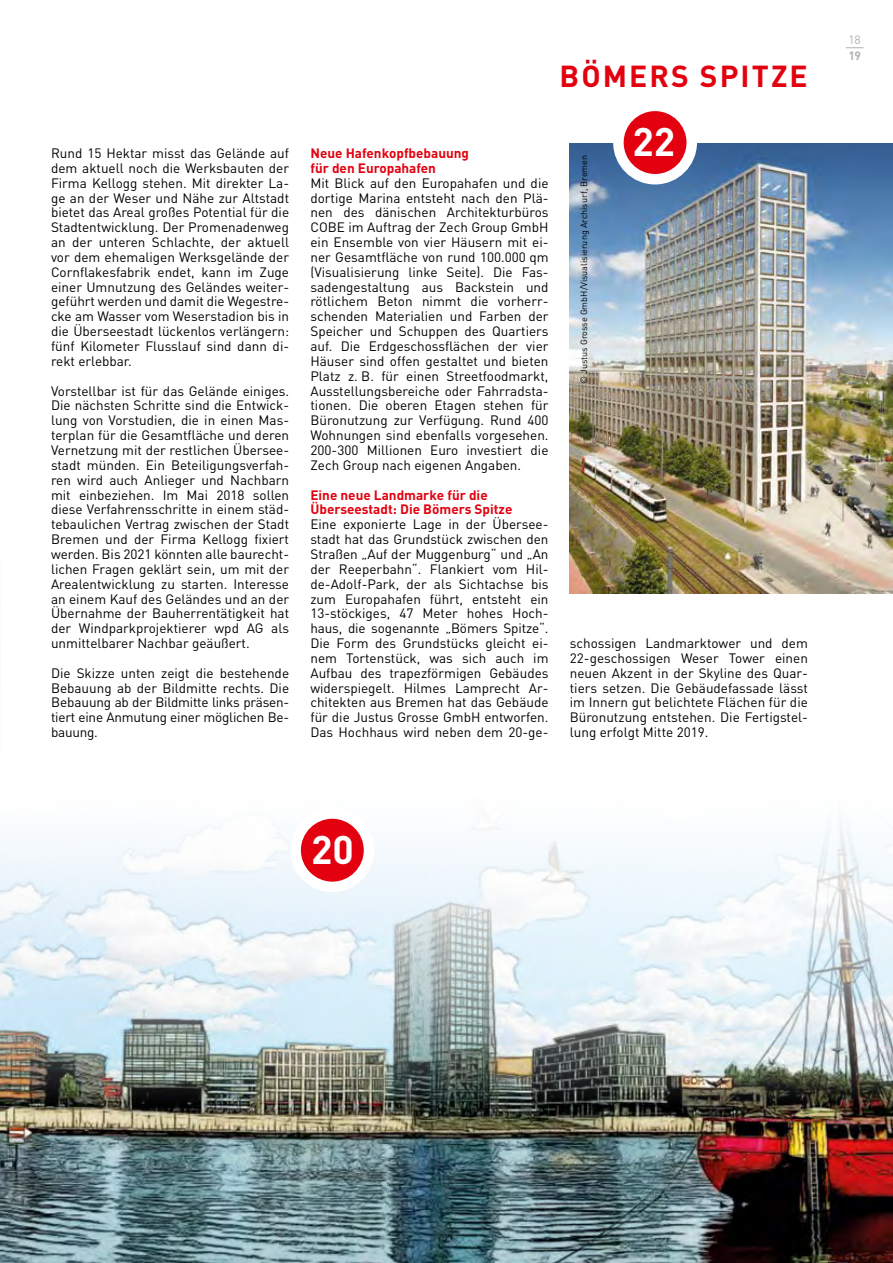
<style>
.page{position:relative;width:893px;height:1263px;background:#fff}
.page>*{position:absolute;margin:0;border:0;box-sizing:border-box;transform-origin:0 0}
.t1{font:700 39.45px "DIN Pro";color:#fff}
.t2{font:700 30px "DIN Pro";letter-spacing:.07em;color:#e3000f}
.t3{font:13.5px/14.9px "DIN Pro";color:#000;text-align:justify}
.t4{font:700 13.5px/14.9px "DIN Pro";color:#e3000f}
.t5{font:12px "DIN Pro";color:#b1b2b3}
.t6{font:700 12px "DIN Pro";color:#b1b2b3}
.t7{font:9px "DIN Pro";color:#000}
</style>
<div class="page">
<img style="left:0;top:820px;width:893px;height:443px">
<img style="left:570px;top:143px;width:323px;height:451px">
<svg style="left:846px;top:47px;width:17px;height:1px"></svg>
<svg style="left:296px;top:813px;width:73px;height:74px;background:#e72633"></svg>
<div style="left:290px;top:808px;width:84px;height:84px;border:10px solid #fff;border-radius:50%"></div>
<svg style="left:618px;top:106px;width:74px;height:73px;background:#e72431"></svg>
<div style="left:613px;top:101px;width:84px;height:83px;border:10px solid #fff;border-radius:50%"></div>
<p class="t3" style="left:51px;top:145px;width:240px">Rund 15 Hektar misst das Gelände auf dem aktuell noch die Werksbauten der Firma Kellogg stehen. Mit direkter La&shy;ge an der Weser und Nähe zur Altstadt bietet das Areal großes Potential für die Stadtentwicklung. Der Promenadenweg an der unteren Schlachte, der aktuell vor dem ehemaligen Werksgelände der Cornflakesfabrik endet, kann im Zuge einer Umnutzung des Geländes weiter&shy;geführt werden und damit die Wegestre&shy;cke am Wasser vom Weserstadion bis in die Überseestadt lückenlos verlängern: fünf Kilometer Flusslauf sind dann di&shy;rekt erlebbar.</p>
<p class="t3" style="left:51px;top:383px;width:240px">Vorstellbar ist für das Gelände einiges.<br>Die nächsten Schritte sind die Entwick&shy;lung von Vorstudien, die in einen Mas&shy;terplan für die Gesamtfläche und deren Vernetzung mit der restlichen Übersee&shy;stadt münden. Ein Beteiligungsverfah&shy;ren wird auch Anlieger und Nachbarn mit einbeziehen. Im Mai 2018 sollen diese Verfahrensschritte in einem städ&shy;tebaulichen Vertrag zwischen der Stadt Bremen und der Firma Kellogg fixiert werden. Bis 2021 könnten alle baurecht&shy;lichen Fragen geklärt sein, um mit der Arealentwicklung zu starten. Interesse an einem Kauf des Geländes und an der Übernahme der Bauherrentätigkeit hat der Windparkprojektierer wpd AG als unmittelbarer Nachbar geäußert.</p>
<p class="t3" style="left:51px;top:665px;width:240px">Die Skizze unten zeigt die bestehende Bebauung ab der Bildmitte rechts. Die Bebauung ab der Bildmitte links präsen&shy;tiert eine Anmutung einer möglichen Be&shy;bauung.</p>
<h2 class="t2" style="left:560px;top:55px;width:250px">bömers spitze</h2>
<p class="t4" style="left:310px;top:145px;width:160px">Neue Hafenkopfbebauung für den Europahafen</p>
<p class="t3" style="left:310px;top:175px;width:240px">Mit Blick auf den Europahafen und die dortige Marina entsteht nach den Plä&shy;nen des dänischen Architekturbüros COBE im Auftrag der Zech Group GmbH ein Ensemble von vier Häusern mit ei&shy;ner Gesamtfläche von rund 100.000 qm (Visualisierung linke Seite). Die Fas&shy;sadengestaltung aus Backstein und rötlichem Beton nimmt die vorherr&shy;schenden Materialien und Farben der Speicher und Schuppen des Quartiers auf. Die Erdgeschossflächen der vier Häuser sind offen gestaltet und bieten Platz z. B. für einen Streetfoodmarkt, Ausstellungsbereiche oder Fahrradsta&shy;tionen. Die oberen Etagen stehen für Büronutzung zur Verfügung. Rund 400<br>Wohnungen sind ebenfalls vorgesehen.<br>200-300 Millionen Euro investiert die Zech Group nach eigenen Angaben.</p>
<p class="t4" style="left:310px;top:487px;width:204px">Eine neue Landmarke für die<br>Überseestadt: Die Bömers Spitze</p>
<p class="t3" style="left:310px;top:516px;width:240px">Eine exponierte Lage in der Übersee&shy;stadt hat das Grundstück zwischen den Straßen „Auf der Muggenburg“ und „An der Reeperbahn“. Flankiert vom Hil&shy;de-Adolf-Park, der als Sichtachse bis zum Europahafen führt, entsteht ein 13-stöckiges, 47 Meter hohes Hoch&shy;haus, die sogenannte „Bömers Spitze“.<br>Die Form des Grundstücks gleicht ei&shy;nem Tortenstück, was sich auch im Aufbau des trapezförmigen Gebäudes widerspiegelt. Hilmes Lamprecht Ar&shy;chitekten aus Bremen hat das Gebäude für die Justus Grosse GmbH entworfen.<br>Das Hochhaus wird neben dem 20-ge-</p>
<p class="t7" style="left:578px;top:384px;width:231px;rotate:-90deg">© Justus Grosse GmbH/Visualisierung Archisurf, Bremen</p>
<h1 class="t1" style="left:633px;top:115px;width:44px">22</h1>
<p class="t3" style="left:570px;top:635px;width:240px">schossigen Landmarktower und dem 22-geschossigen Weser Tower einen neuen Akzent in der Skyline des Quar&shy;tiers setzen. Die Gebäudefassade lässt im Innern gut belichtete Flächen für die Büronutzung entstehen. Die Fertigstel&shy;lung erfolgt Mitte 2019.</p>
<h1 class="t1" style="left:311px;top:823px;width:44px">20</h1>
<p class="t5" style="left:848px;top:32px;width:14px">18</p>
<p class="t6" style="left:848px;top:48px;width:14px">19</p>
</div>
